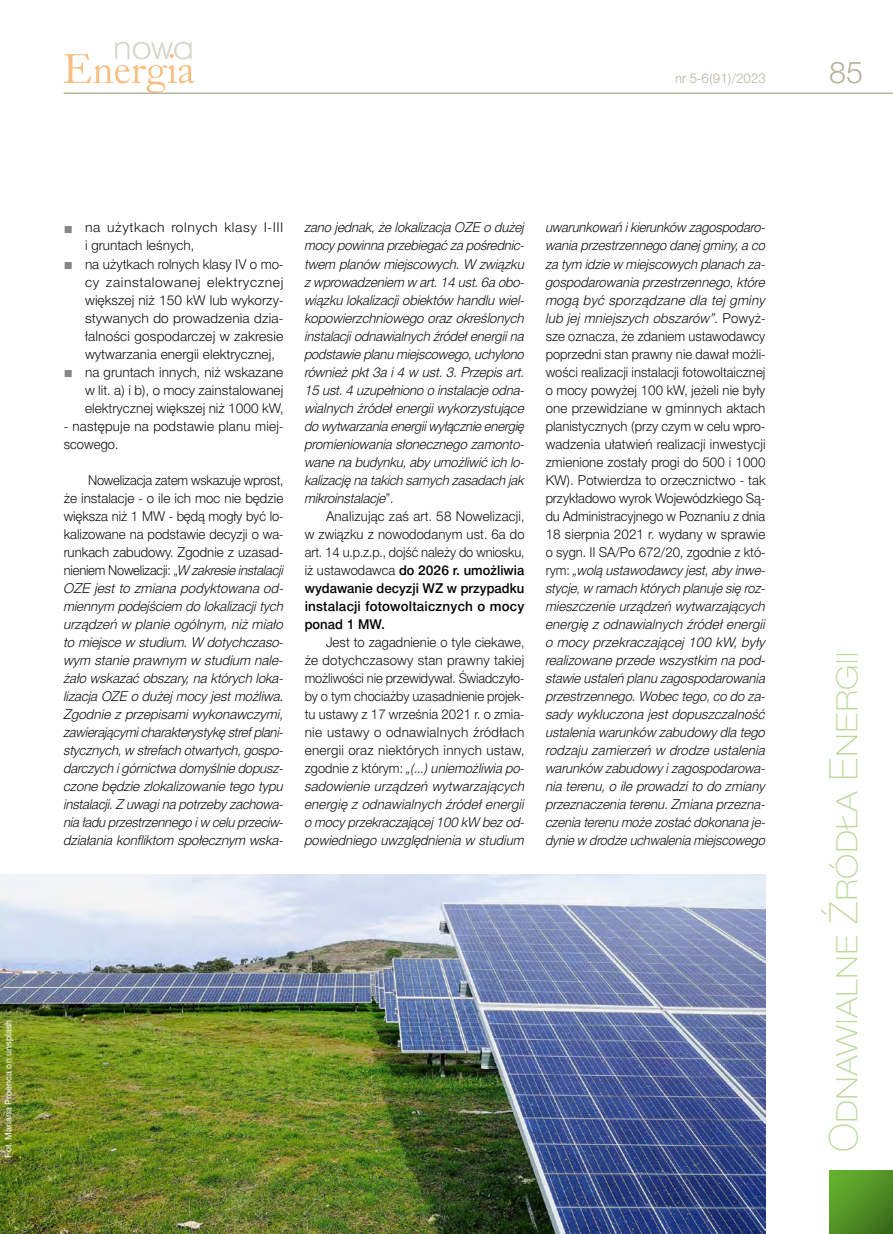
<style>
.page{position:relative;width:893px;height:1234px;background:#fff}
.page>*{position:absolute;margin:0;border:0;box-sizing:border-box;transform-origin:0 0}
.t1{font:39px "Switzer EFN Thin";color:#bdd99b}
.t2{font:30px "Switzer EFN Light";color:#b2af9b}
.t3{font:italic 13.5px/18px "Switzer EFN Light";letter-spacing:-.01em;color:#000;text-align:justify;scale:.96 1}
.t4{font:13.5px/18px "Switzer EFN Light";color:#000}
.t5{font:italic 13.5px/18px "Switzer EFN Light";letter-spacing:-.01em;color:#000;text-align:justify}
.t6{font:13.5px/18px "Switzer EFN Medium";letter-spacing:.01em;color:#000;text-align:justify}
.t7{font:13.5px "Switzer EFN Light";color:#b2af9b}
.t8{font:9px "Switzer EFN";color:#fff}
.s1{font-style:normal}
.s2{font-family:"Switzer EFN Light"}
.s3{font-style:italic}
</style>
<div class="page">
<svg style="left:64px;top:42px;width:131px;height:51px"></svg>
<svg style="left:829px;top:1170px;width:64px;height:63px;background:#519125"></svg>
<hr style="left:64px;top:93px;width:829px;height:1px;background:#b2af9b">
<img style="left:0;top:874px;width:765px;height:359px">
<p class="t7" style="left:675px;top:70px;width:92px">nr 5-6(91)/2023</p>
<p class="t4" style="left:85px;top:218px;width:200px">na użytkach rolnych klasy I-III i gruntach leśnych,<br>na użytkach rolnych klasy IV o mo&shy;cy zainstalowanej elektrycznej większej niż 150 kW lub wykorzy&shy;stywanych do prowadzenia dzia&shy;łalności gospodarczej w zakresie wytwarzania energii elektrycznej, na gruntach innych, niż wskazane w lit. a) i b), o mocy zainstalowanej elektrycznej większej niż 1000 kW,</p>
<p class="t4" style="left:64px;top:416px;width:221px">- następuje na podstawie planu miej&shy;scowego.</p>
<p class="t3" style="left:64px;top:470px;width:230px;text-indent:24px"><span class="s1">Nowelizacja zatem wskazuje wprost, że instalacje - o ile ich moc nie będzie większa niż 1 MW - będą mogły być lo&shy;kalizowane na podstawie decyzji o wa&shy;runkach zabudowy. Zgodnie z uzasad&shy;nieniem Nowelizacji: „</span>W zakresie instalacji OZE jest to zmiana podyktowana od&shy;miennym podejściem do lokalizacji tych urządzeń w planie ogólnym, niż miało to miejsce w studium. W dotychczaso&shy;wym stanie prawnym w studium nale&shy;żało wskazać obszary, na których loka&shy;lizacja OZE o dużej mocy jest możliwa.<br>Zgodnie z przepisami wykonawczymi, zawierającymi charakterystykę stref plani&shy;stycznych, w strefach otwartych, gospo&shy;darczych i górnictwa domyślnie dopusz&shy;czone będzie zlokalizowanie tego typu instalacji. Z uwagi na potrzeby zachowa&shy;nia ładu przestrzennego i w celu przeciw&shy;działania konfliktom społecznym wska-</p>
<p class="t5" style="left:305px;top:218px;width:221px">zano jednak, że lokalizacja OZE o dużej mocy powinna przebiegać za pośrednic&shy;twem planów miejscowych. W związku z wprowadzeniem w art. 14 ust. 6a obo&shy;wiązku lokalizacji obiektów handlu wiel&shy;kopowierzchniowego oraz określonych instalacji odnawialnych źródeł energii na podstawie planu miejscowego, uchylono również pkt 3a i 4 w ust. 3. Przepis art.<br>15 ust. 4 uzupełniono o instalacje odna&shy;wialnych źródeł energii wykorzystujące do wytwarzania energii wyłącznie energię promieniowania słonecznego zamonto&shy;wane na budynku, aby umożliwić ich lo&shy;kalizację na takich samych zasadach jak mikroinstalacje<span class="s1">”.</span></p>
<p class="t4" style="left:305px;top:506px;width:221px;text-align:justify;text-indent:21px">Analizując zaś art. 58 Nowelizacji, w związku z nowododanym ust. 6a do art. 14 u.p.z.p., dojść należy do wniosku,</p>
<p class="t6" style="left:305px;top:560px;width:221px"><span class="s2">iż ustawodawca</span> do 2026 r. umożliwia wydawanie decyzji WZ w przypadku instalacji fotowoltaicznych o mocy ponad 1 MW.</p>
<p class="t4" style="left:305px;top:632px;width:221px;text-align:justify;text-indent:21px">Jest to zagadnienie o tyle ciekawe, że dotychczasowy stan prawny takiej możliwości nie przewidywał. Świadczyło&shy;by o tym chociażby uzasadnienie projek&shy;tu ustawy z 17 września 2021 r. o zmia&shy;nie ustawy o odnawialnych źródłach energii oraz niektórych innych ustaw, zgodnie z którym: <span class="s3">„(...) uniemożliwia po&shy;sadowienie urządzeń wytwarzających energię z odnawialnych źródeł energii o mocy przekraczającej 100 kW bez od&shy;powiedniego uwzględnienia w studium</span></p>
<p class="t3" style="left:546px;top:218px;width:231px">uwarunkowań i kierunków zagospodaro&shy;wania przestrzennego danej gminy, a co za tym idzie w miejscowych planach za&shy;gospodarowania przestrzennego, które mogą być sporządzane dla tej gminy lub jej mniejszych obszarów”. <span class="s1">Powyż&shy;sze oznacza, że zdaniem ustawodawcy poprzedni stan prawny nie dawał możli&shy;wości realizacji instalacji fotowoltaicznej o mocy powyżej 100 kW, jeżeli nie były one przewidziane w gminnych aktach planistycznych (przy czym w celu wpro&shy;wadzenia ułatwień realizacji inwestycji zmienione zostały progi do 500 i 1000<br>KW). Potwierdza to orzecznictwo - tak przykładowo wyrok Wojewódzkiego Są&shy;du Administracyjnego w Poznaniu z dnia 18 sierpnia 2021 r. wydany w sprawie o sygn. II SA/Po 672/20, zgodnie z któ&shy;rym:</span> „wolą ustawodawcy jest, aby inwe&shy;stycje, w ramach których planuje się roz&shy;mieszczenie urządzeń wytwarzających energię z odnawialnych źródeł energii o mocy przekraczającej 100 kW, były realizowane przede wszystkim na pod&shy;stawie ustaleń planu zagospodarowania przestrzennego. Wobec tego, co do za&shy;sady wykluczona jest dopuszczalność ustalenia warunków zabudowy dla tego rodzaju zamierzeń w drodze ustalenia warunków zabudowy i zagospodarowa&shy;nia terenu, o ile prowadzi to do zmiany przeznaczenia terenu. Zmiana przezna&shy;czenia terenu może zostać dokonana je&shy;dynie w drodze uchwalenia miejscowego</p>
<p class="t8" style="left:3px;top:1157px;width:139px;rotate:-90deg">Fot. Mariana Proenca on unsplash</p>
<h2 class="t2" style="left:829px;top:55px;width:36px">85</h2>
<h1 class="t1" style="left:821px;top:1152px;width:503px;rotate:-90deg">Odnawialne Źródła Energii</h1>
</div>
